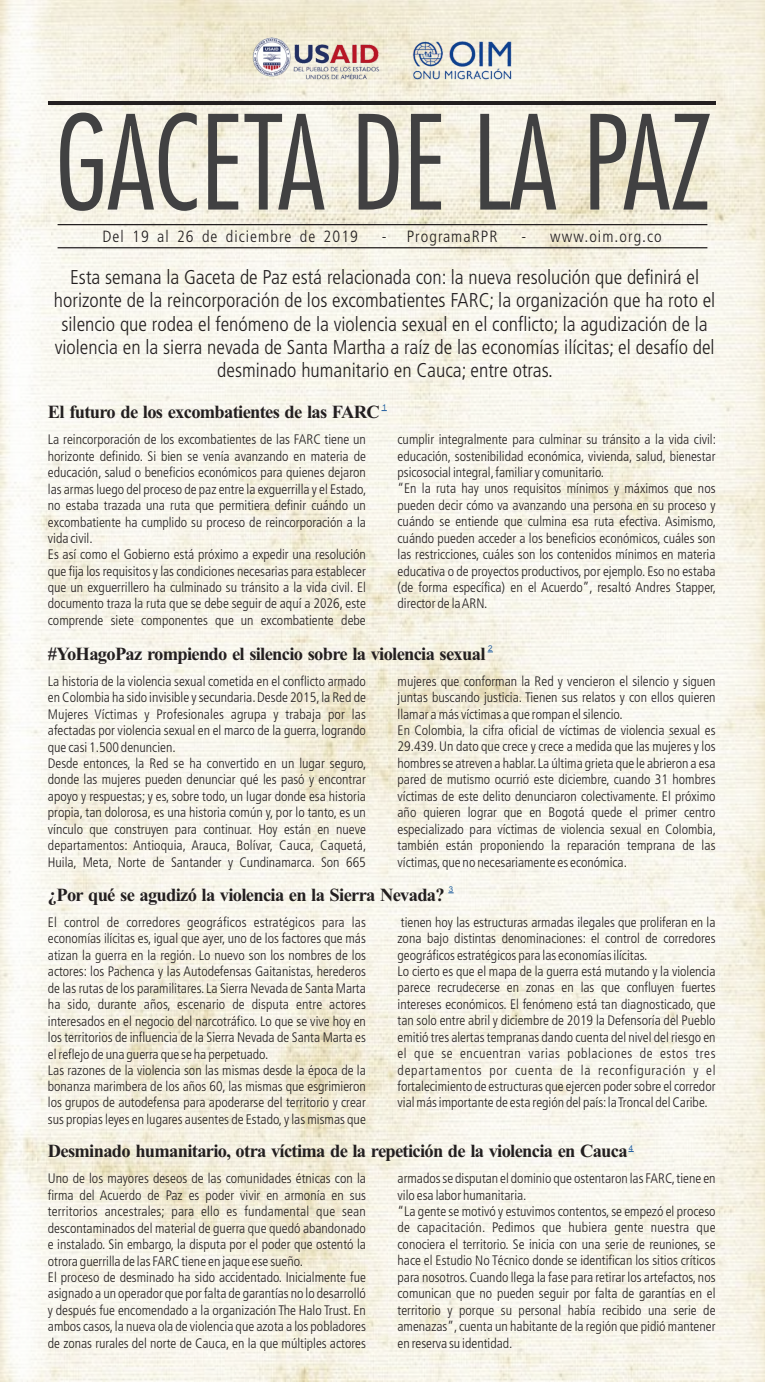
<style>
.page{position:relative;width:765px;height:1382px;background:#fff}
.page>*{position:absolute;margin:0;border:0;box-sizing:border-box;transform-origin:0 0}
.t1{font:300 condensed 127px "Futura LT";color:#414142}
.t2{font:300 condensed 20px/23.2px "Frutiger LT";color:#231f20;text-align:center}
.t3{font:700 18.5px "Times New Roman";letter-spacing:-.04em;color:#231f20}
.t4{font:300 condensed 16.25px "Frutiger LT";letter-spacing:.065em;color:#231f20}
.t5{font:300 condensed 13.75px/16.4px "Frutiger LT";color:#231f20}
.t6{font:8px "Arial";color:#215e9f}
</style>
<div class="page">
<img style="left:0;top:0;width:765px;height:1382px">
<hr style="left:48px;top:101px;width:667px;height:4px;background:#231f20">
<hr style="left:58px;top:224px;width:649px;height:1px;background:#231f20">
<hr style="left:58px;top:247px;width:649px;height:1px;background:#231f20">
<img style="left:245px;top:33px;width:273px;height:51px">
<h1 class="t1" style="left:55px;top:108px;width:659px">GACETA DE LA PAZ</h1>
<p class="t4" style="left:103px;top:229px;width:257px">Del 19 al 26 de diciembre de 2019</p>
<p class="t4" style="left:382px;top:229px;width:117px">- ProgramaRPR</p>
<p class="t4" style="left:522px;top:229px;width:142px">- www.oim.org.co</p>
<p class="t2" style="left:54px;top:267px;width:663px">Esta semana la Gaceta de Paz está relacionada con: la nueva resolución que definirá el horizonte de la reincorporación de los excombatientes FARC; la organización que ha roto el silencio que rodea el fenómeno de la violencia sexual en el conflicto; la agudización de la violencia en la sierra nevada de Santa Martha a raíz de las economías ilícitas; el desafío del desminado humanitario en Cauca; entre otras.</p>
<p class="t6" style="left:382px;top:404px;width:6px">1</p>
<h3 class="t3" style="left:48px;top:406px;width:333px">El futuro de los excombatientes de las FARC</h3>
<p class="t5" style="left:48px;top:432px;width:320px">La reincorporación de los excombatientes de las FARC tiene un horizonte definido. Si bien se venía avanzando en materia de educación, salud o beneficios económicos para quienes dejaron las armas luego del proceso de paz entre la exguerrilla y el Estado, no estaba trazada una ruta que permitiera definir cuándo un excombatiente ha cumplido su proceso de reincorporación a la vida civil.<br>Es así como el Gobierno está próximo a expedir una resolución que fija los requisitos y las condiciones necesarias para establecer que un exguerrillero ha culminado su tránsito a la vida civil. El documento traza la ruta que se debe seguir de aquí a 2026, este comprende siete componentes que un excombatiente debe</p>
<p class="t5" style="left:398px;top:432px;width:320px">cumplir integralmente para culminar su tránsito a la vida civil: educación, sostenibilidad económica, vivienda, salud, bienestar psicosocial integral,familiar y comunitario.<br>“En la ruta hay unos requisitos mínimos y máximos que nos pueden decir cómo va avanzando una persona en su proceso y cuándo se entiende que culmina esa ruta efectiva. Asimismo, cuándo pueden acceder a los beneficios económicos, cuáles son las restricciones, cuáles son los contenidos mínimos en materia educativa o de proyectos productivos, por ejemplo. Eso no estaba (de forma específica) en el Acuerdo”, resaltó Andres Stapper, director de la ARN.</p>
<h3 class="t3" style="left:48px;top:647px;width:439px">#YoHagoPaz rompiendo el silencio sobre la violencia sexual</h3>
<p class="t6" style="left:488px;top:645px;width:6px">2</p>
<p class="t5" style="left:48px;top:674px;width:320px">La historia de la violencia sexual cometida en el conflicto armado en Colombia ha sido invisible y secundaria.Desde 2015,la Red de Mujeres Víctimas y Profesionales agrupa y trabaja por las afectadas por violencia sexual en el marco de la guerra, logrando que casi 1.500 denuncien.<br>Desde entonces, la Red se ha convertido en un lugar seguro, donde las mujeres pueden denunciar qué les pasó y encontrar apoyo y respuestas; y es, sobre todo, un lugar donde esa historia propia, tan dolorosa, es una historia común y, por lo tanto, es un vínculo que construyen para continuar. Hoy están en nueve departamentos: Antioquia, Arauca, Bolívar, Cauca, Caquetá, Huila, Meta, Norte de Santander y Cundinamarca. Son 665</p>
<p class="t5" style="left:398px;top:674px;width:320px">mujeres que conforman la Red y vencieron el silencio y siguen juntas buscando justicia. Tienen sus relatos y con ellos quieren llamar a más víctimas a que rompan el silencio.<br>En Colombia, la cifra oficial de víctimas de violencia sexual es 29.439. Un dato que crece y crece a medida que las mujeres y los hombres se atreven a hablar.La última grieta que le abrieron a esa pared de mutismo ocurrió este diciembre, cuando 31 hombres víctimas de este delito denunciaron colectivamente. El próximo año quieren lograr que en Bogotá quede el primer centro especializado para víctimas de violencia sexual en Colombia, también están proponiendo la reparación temprana de las víctimas,que no necesariamente es económica.</p>
<p class="t6" style="left:449px;top:886px;width:6px">3</p>
<h3 class="t3" style="left:48px;top:888px;width:398px">¿Por qué se agudizó la violencia en la Sierra Nevada?</h3>
<p class="t5" style="left:48px;top:915px;width:320px">El control de corredores geográficos estratégicos para las economías ilícitas es, igual que ayer, uno de los factores que más atizan la guerra en la región. Lo nuevo son los nombres de los actores: los Pachenca y las Autodefensas Gaitanistas, herederos de las rutas de los paramilitares.La Sierra Nevada de Santa Marta ha sido, durante años, escenario de disputa entre actores interesados en el negocio del narcotráfico. Lo que se vive hoy en los territorios de influencia de la Sierra Nevada de Santa Marta es el reflejo de una guerra que se ha perpetuado.<br>Las razones de la violencia son las mismas desde la época de la bonanza marimbera de los años 60, las mismas que esgrimieron los grupos de autodefensa para apoderarse del territorio y crear sus propias leyes en lugares ausentes de Estado,y las mismas que</p>
<p class="t5" style="left:398px;top:915px;width:320px">tienen hoy las estructuras armadas ilegales que proliferan en la zona bajo distintas denominaciones: el control de corredores geográficos estratégicos para las economías ilícitas.<br>Lo cierto es que el mapa de la guerra está mutando y la violencia parece recrudecerse en zonas en las que confluyen fuertes intereses económicos. El fenómeno está tan diagnosticado, que tan solo entre abril y diciembre de 2019 la Defensoría del Pueblo emitió tres alertas tempranas dando cuenta del nivel del riesgo en el que se encuentran varias poblaciones de estos tres departamentos por cuenta de la reconfiguración y el fortalecimiento de estructuras que ejercen poder sobre el corredor vial más importante de esta región del país:la Troncal del Caribe.</p>
<h3 class="t3" style="left:48px;top:1145px;width:581px">Desminado humanitario, otra víctima de la repetición de la violencia en Cauca</h3>
<p class="t6" style="left:629px;top:1145px;width:6px">4</p>
<p class="t5" style="left:48px;top:1171px;width:320px">Uno de los mayores deseos de las comunidades étnicas con la firma del Acuerdo de Paz es poder vivir en armonía en sus territorios ancestrales; para ello es fundamental que sean descontaminados del material de guerra que quedó abandonado e instalado. Sin embargo, la disputa por el poder que ostentó la otrora guerrilla de las FARC tiene en jaque ese sueño.<br>El proceso de desminado ha sido accidentado. Inicialmente fue asignado a un operador que por falta de garantías no lo desarrolló y después fue encomendado a la organización The Halo Trust. En ambos casos, la nueva ola de violencia que azota a los pobladores de zonas rurales del norte de Cauca, en la que múltiples actores</p>
<p class="t5" style="left:398px;top:1171px;width:320px">armados se disputan el dominio que ostentaron las FARC,tiene en vilo esa labor humanitaria.<br>“La gente se motivó y estuvimos contentos,se empezó el proceso de capacitación. Pedimos que hubiera gente nuestra que conociera el territorio. Se inicia con una serie de reuniones, se hace el Estudio No Técnico donde se identifican los sitios críticos para nosotros.Cuando llega la fase para retirar los artefactos, nos comunican que no pueden seguir por falta de garantías en el territorio y porque su personal había recibido una serie de amenazas”,cuenta un habitante de la región que pidió mantener en reserva su identidad.</p>
</div>
